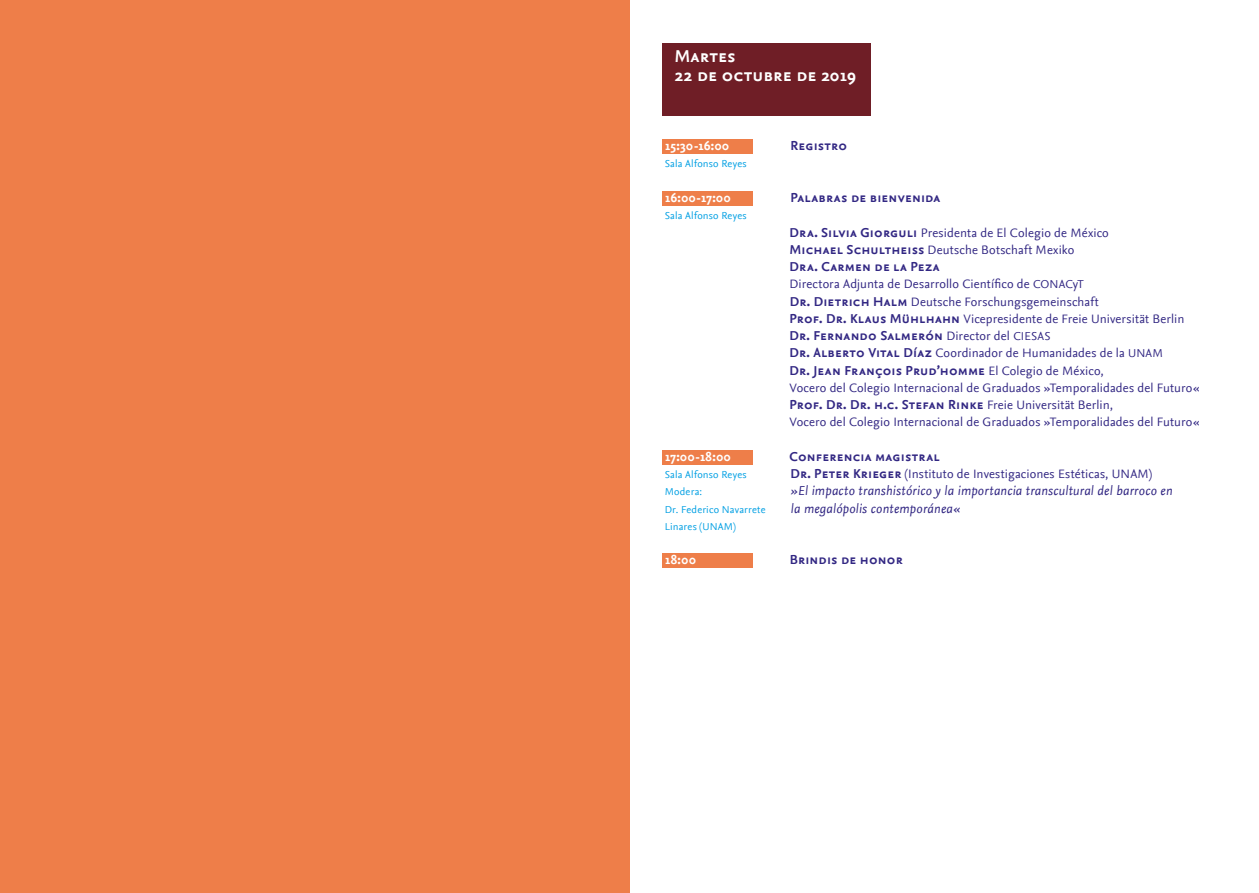
<style>
.page{position:relative;width:1259px;height:893px;background:#fff}
.page>*{position:absolute;margin:0;border:0;box-sizing:border-box;transform-origin:0 0}
.t1{font:18px/19.5px "Nexus Sans Bold SC";letter-spacing:.005em;color:#fff}
.t2{font:13.5px "Nexus Sans Bold SC";letter-spacing:.015em;color:#322783}
.t3{font:italic 13.5px/17.2px "Nexus Sans";letter-spacing:.015em;color:#322783}
.t4{font:700 13.5px "Nexus Sans";letter-spacing:.025em;color:#fff}
.t5{font:12.75px/17.2px "Nexus Sans";letter-spacing:.01em;color:#322783}
.t6{font:10.5px/17.2px "Nexus Sans";letter-spacing:.02em;color:#009fe3}
.s1{font-family:"Nexus Sans Bold SC";font-size:13.5px}
.s2{font-size:12px}
.s3{font-family:"Nexus Sans";font-size:12.75px}
.s4{font-family:"Nexus Sans";font-size:12px}
</style>
<div class="page">
<div style="left:662px;top:139px;width:91px;height:15px;background:#ee7e49"></div>
<div style="left:662px;top:191px;width:91px;height:15px;background:#ee7e49"></div>
<div style="left:662px;top:553px;width:91px;height:15px;background:#ee7e49"></div>
<div style="left:662px;top:450px;width:91px;height:15px;background:#ee7e49"></div>
<div style="left:662px;top:43px;width:209px;height:73px;background:#6f1e26"></div>
<div style="left:0;top:0;width:629px;height:893px;background:#ee7e49"></div>
<h1 class="t1" style="left:674px;top:46px;width:183px">Martes<br>22 de octubre de 2019</h1>
<p class="t4" style="left:665px;top:138px;width:65px">15:30-16:00</p>
<p class="t2" style="left:790px;top:138px;width:58px">Registro</p>
<p class="t4" style="left:665px;top:190px;width:67px">16:00-17:00</p>
<p class="t2" style="left:790px;top:190px;width:151px">Palabras de bienvenida</p>
<p class="t5" style="left:789px;top:224px;width:321px"><span class="s1">Dra. Silvia Giorguli</span> Presidenta de El Colegio de México<br><span class="s1">Michael Schultheiß</span> Deutsche Botschaft Mexiko</p>
<p class="t2" style="left:789px;top:259px;width:152px">Dra. Carmen de la Peza</p>
<p class="t5" style="left:789px;top:276px;width:396px">Directora Adjunta de Desarrollo Científico de <span class="s2">CONAC</span>y<span class="s2">T<br></span><span class="s1">Dr. Dietrich Halm</span> Deutsche Forschungsgemeinschaft<br><span class="s1">Prof. Dr. Klaus Mühlhahn</span> Vicepresidente de Freie Universität Berlin</p>
<p class="t2" style="left:789px;top:328px;width:262px">Dr. Fernando Salmerón <span class="s3">Director del</span> <span class="s4">CIESAS</span></p>
<p class="t5" style="left:789px;top:345px;width:375px"><span class="s1">Dr. Alberto Vital Díaz</span> Coordinador de Humanidades de la <span class="s2">UNAM</span></p>
<p class="t2" style="left:789px;top:363px;width:316px">Dr. Jean François Prud’homme <span class="s3">El Colegio de México,</span></p>
<p class="t5" style="left:789px;top:379px;width:411px">Vocero del Colegio Internacional de Graduados »Temporalidades del Futuro«</p>
<p class="t2" style="left:789px;top:397px;width:325px">Prof. Dr. Dr. h.c. Stefan Rinke <span class="s3">Freie Universität Berlin,</span></p>
<p class="t5" style="left:789px;top:414px;width:411px">Vocero del Colegio Internacional de Graduados »Temporalidades del Futuro«</p>
<p class="t4" style="left:665px;top:449px;width:67px">17:00-18:00</p>
<p class="t2" style="left:789px;top:449px;width:152px">Conferencia magistral</p>
<p class="t5" style="left:790px;top:466px;width:363px"><span class="s1">Dr. Peter Krieger</span> (Instituto de Investigaciones Estéticas, UNAM)</p>
<p class="t3" style="left:790px;top:483px;width:383px">»El impacto transhistórico y la importancia transcultural del barroco en la megalópolis contemporánea«</p>
<p class="t4" style="left:665px;top:552px;width:32px">18:00</p>
<p class="t2" style="left:789px;top:552px;width:115px">Brindis de honor</p>
<p class="t6" style="left:665px;top:155px;width:83px">Sala Alfonso Reyes</p>
<p class="t6" style="left:665px;top:207px;width:83px">Sala Alfonso Reyes</p>
<p class="t6" style="left:665px;top:466px;width:102px">Sala Alfonso Reyes<br>Modera:<br>Dr. Federico Navarrete<br>Linares (UNAM)</p>
</div>
